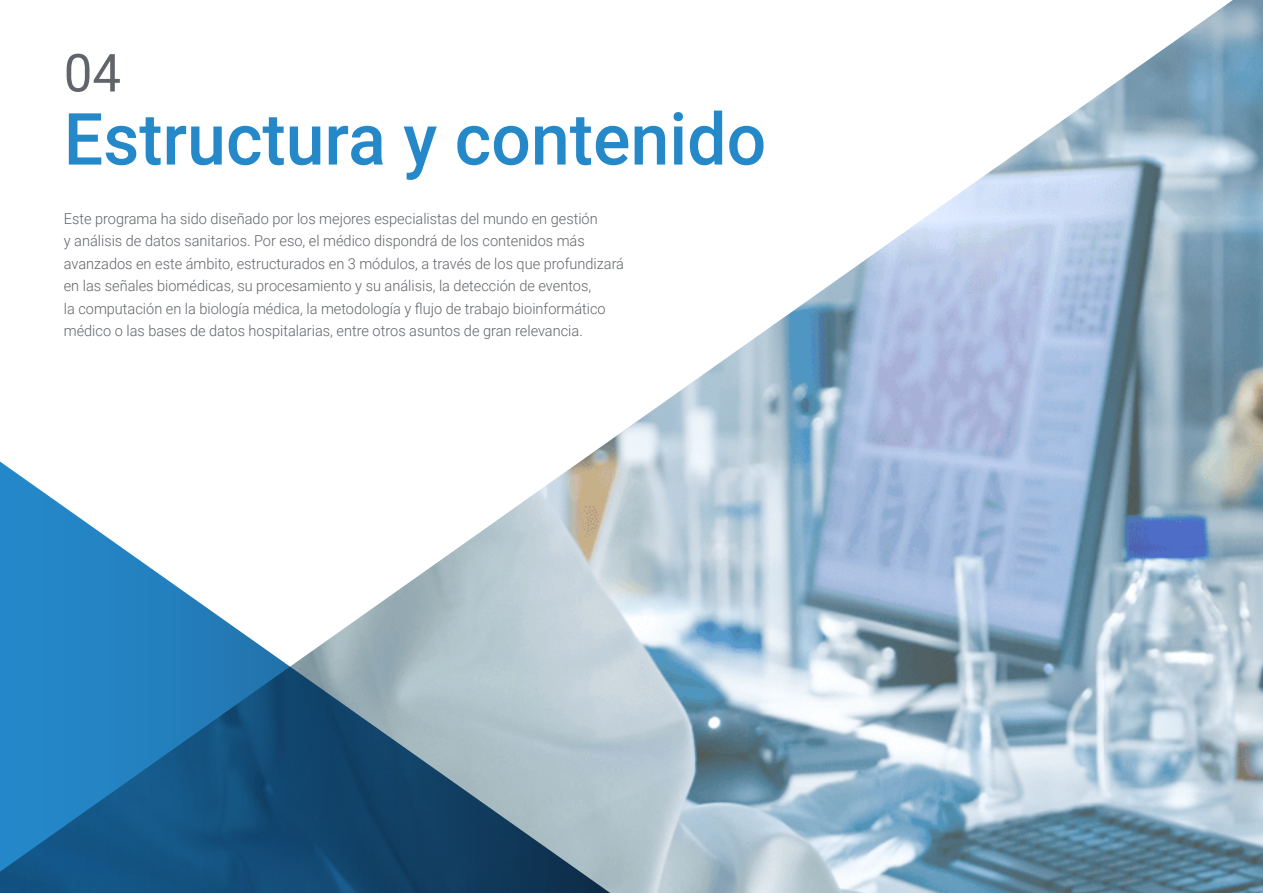
<style>
.page{position:relative;width:1263px;height:893px;background:#fff}
.page>*{position:absolute;margin:0;border:0;box-sizing:border-box;transform-origin:0 0}
.t1{font:500 72px "Roboto";color:#2488c9}
.t2{font:52.5px "Roboto";color:#61646a}
.t3{font:300 15px/22.5px "Roboto";color:#61646a}
</style>
<div class="page">
<img style="left:602px;top:0;width:661px;height:893px">
<svg style="left:0;top:446px;width:640px;height:447px"></svg>
<h2 class="t2" style="left:64px;top:36px;width:59px">04</h2>
<h1 class="t1" style="left:64px;top:89px;width:704px">Estructura y contenido</h1>
<p class="t3" style="left:64px;top:207px;width:562px">Este programa ha sido diseñado por los mejores especialistas del mundo en gestión<br>y análisis de datos sanitarios. Por eso, el médico dispondrá de los contenidos más avanzados en este ámbito, estructurados en 3 módulos, a través de los que profundizará en las señales biomédicas, su procesamiento y su análisis, la detección de eventos,<br>la computación en la biología médica, la metodología y flujo de trabajo bioinformático médico o las bases de datos hospitalarias, entre otros asuntos de gran relevancia.</p>
</div>
